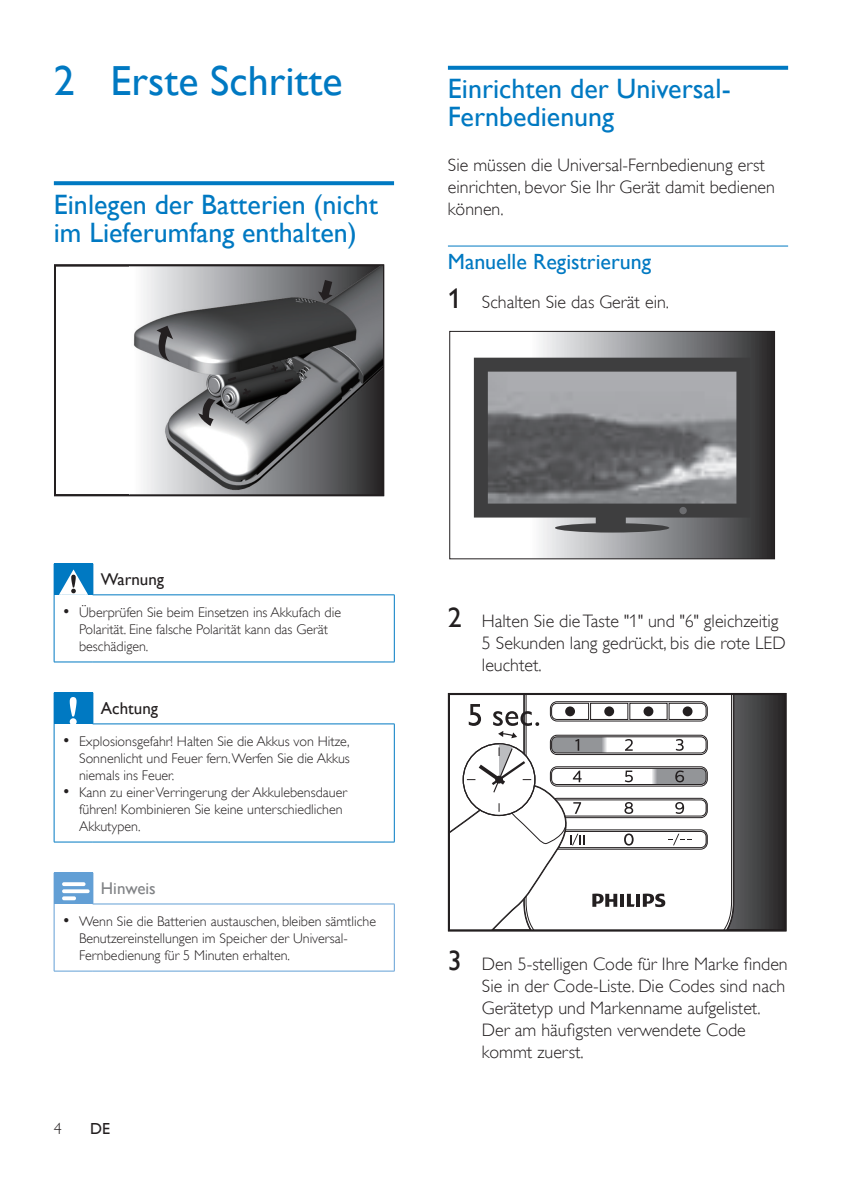
<style>
.page{position:relative;width:842px;height:1191px;background:#fff}
.page>*{position:absolute;margin:0;border:0;box-sizing:border-box;transform-origin:0 0}
.heading1{font:42px "Gill Sans Alt One WGL";color:#0079c2}
.heading2{font:28px/28px "Gill Sans Alt One WGL";color:#0079c2}
.heading3{font:22px "Gill Sans Alt One WGL";color:#0079c2}
.Body_Text{font:18px/22px "Gill Sans Alt One WGL Light";color:#231f20}
.warnings-caption-par{font:17px "Gill Sans Alt One WGL";color:#231f20}
.cautions-caption-par{font:17px "Gill Sans Alt One WGL";color:#231f20}
.notes-caption-paragr{font:17px "Gill Sans Alt One WGL";color:#808285}
.language_indication{font:16px "Gill Sans Alt One WGL";color:#231f20}
.t1{font:16px "Gill Sans Alt One WGL Light";color:#231f20}
.t2{font:14px/17px "Gill Sans Alt One WGL Light";color:#231f20}
.s1{font-family:"Gill Sans Alt One WGL";font-size:28px}
.s2{font-size:17px}
</style>
<div class="page">
<svg style="left:54px;top:181px;width:340px;height:4px"></svg>
<div style="left:54px;top:564px;width:39px;height:31px;background:#0079c2"></div>
<hr style="left:54px;top:595px;width:1px;height:66px;background:#0079c2">
<hr style="left:394px;top:595px;width:1px;height:66px;background:#0079c2">
<hr style="left:54px;top:661px;width:39px;height:1px;background:#0079c2">
<hr style="left:93px;top:661px;width:302px;height:1px;background:#0079c2">
<hr style="left:54px;top:563px;width:39px;height:1px;background:#0079c2">
<hr style="left:93px;top:564px;width:1px;height:30px;background:#0079c2">
<hr style="left:93px;top:594px;width:302px;height:1px;background:#0079c2">
<svg style="left:59px;top:569px;width:29px;height:26px"></svg>
<div style="left:54px;top:692px;width:39px;height:32px;background:#0079c2"></div>
<hr style="left:54px;top:724px;width:1px;height:117px;background:#0079c2">
<hr style="left:394px;top:724px;width:1px;height:117px;background:#0079c2">
<hr style="left:54px;top:841px;width:39px;height:1px;background:#0079c2">
<hr style="left:93px;top:841px;width:302px;height:1px;background:#0079c2">
<hr style="left:93px;top:693px;width:1px;height:30px;background:#0079c2">
<hr style="left:93px;top:723px;width:302px;height:1px;background:#0079c2">
<svg style="left:70px;top:697px;width:7px;height:27px"></svg>
<div style="left:54px;top:872px;width:39px;height:32px;background:#629fd5"></div>
<hr style="left:54px;top:904px;width:1px;height:66px;background:#629fd5">
<hr style="left:394px;top:904px;width:1px;height:66px;background:#629fd5">
<hr style="left:54px;top:970px;width:39px;height:1px;background:#629fd5">
<hr style="left:93px;top:970px;width:302px;height:1px;background:#629fd5">
<hr style="left:93px;top:873px;width:1px;height:30px;background:#629fd5">
<hr style="left:93px;top:903px;width:302px;height:1px;background:#629fd5">
<svg style="left:62px;top:882px;width:28px;height:18px"></svg>
<svg style="left:54px;top:264px;width:330px;height:232px"></svg>
<img style="left:129px;top:265px;width:254px;height:230px">
<svg style="left:271px;top:365px;width:7px;height:7px"></svg>
<svg style="left:228px;top:377px;width:8px;height:4px"></svg>
<svg style="left:243px;top:388px;width:8px;height:9px"></svg>
<svg style="left:285px;top:378px;width:8px;height:4px"></svg>
<svg style="left:157px;top:326px;width:16px;height:36px"></svg>
<svg style="left:198px;top:398px;width:18px;height:28px"></svg>
<svg style="left:318px;top:280px;width:15px;height:20px"></svg>
<svg style="left:448px;top:66px;width:340px;height:4px"></svg>
<hr style="left:448px;top:245px;width:340px;height:1px;background:#0079c2">
<svg style="left:473px;top:333px;width:300px;height:224px"></svg>
<div style="left:449px;top:331px;width:326px;height:228px;border:1px solid #231f20"></div>
<svg style="left:474px;top:358px;width:276px;height:174px;background:#747578"></svg>
<div style="left:679px;top:507px;width:8px;height:7px;background:#6c6d70;border-radius:50%"></div>
<svg style="left:734px;top:696px;width:49px;height:232px;background:#414142"></svg>
<svg style="left:525px;top:696px;width:207px;height:232px"></svg>
<svg style="left:451px;top:702px;width:256px;height:226px"></svg>
<div style="left:448px;top:693px;width:338px;height:238px;border:2px solid #231f20"></div>
<p class="heading1" style="left:54px;top:52px;width:290px">2 Erste Schritte</p>
<p class="heading2" style="left:54px;top:190px;width:326px">Einlegen der Batterien (nicht im Lieferumfang enthalten)</p>
<p class="heading2" style="left:448px;top:74px;width:284px">Einrichten der Universal-<br>Fernbedienung</p>
<p class="Body_Text" style="left:448px;top:154px;width:329px">Sie müssen die Universal-Fernbedienung erst einrichten, bevor Sie Ihr Gerät damit bedienen können.</p>
<p class="heading3" style="left:448px;top:247px;width:205px">Manuelle Registrierung</p>
<p class="Body_Text" style="left:448px;top:291px;width:223px"><span class="s1">1</span> Schalten Sie das Gerät ein.</p>
<p class="warnings-caption-par" style="left:101px;top:568px;width:65px">Warnung</p>
<p class="t2" style="left:79px;top:603px;width:263px;text-indent:-17px"><span class="s2">•</span> Überprüfen Sie beim Einsetzen ins Akkufach die<br>Polarität. Eine falsche Polarität kann das Gerät beschädigen.</p>
<p class="cautions-caption-par" style="left:101px;top:697px;width:59px">Achtung</p>
<p class="t2" style="left:79px;top:732px;width:272px;text-align:justify;text-indent:-17px"><span class="s2">•</span> Explosionsgefahr! Halten Sie die Akkus von Hitze, Sonnenlicht und Feuer fern. Werfen Sie die Akkus niemals ins Feuer.</p>
<p class="t2" style="left:79px;top:783px;width:269px;text-indent:-17px"><span class="s2">•</span> Kann zu einer Verringerung der Akkulebensdauer führen! Kombinieren Sie keine unterschiedlichen<br>Akkutypen.</p>
<p class="notes-caption-paragr" style="left:101px;top:877px;width:56px">Hinweis</p>
<p class="t2" style="left:79px;top:912px;width:299px;text-indent:-17px"><span class="s2">•</span> Wenn Sie die Batterien austauschen, bleiben sämtliche<br>Benutzereinstellungen im Speicher der Universal-<br>Fernbedienung für 5 Minuten erhalten.</p>
<p class="t1" style="left:54px;top:1118px;width:9px">4</p>
<p class="language_indication" style="left:90px;top:1118px;width:21px">DE</p>
<p class="Body_Text" style="left:482px;top:610px;width:305px;text-indent:-34px"><span class="s1">2</span> Halten Sie die Taste "1" und "6" gleichzeitig<br>5 Sekunden lang gedrückt, bis die rote LED leuchtet.</p>
<p class="Body_Text" style="left:482px;top:953px;width:307px;text-indent:-34px"><span class="s1">3</span> Den 5-stelligen Code für Ihre Marke finden Sie in der Code-Liste. Die Codes sind nach Gerätetyp und Markenname aufgelistet.<br>Der am häufigsten verwendete Code kommt zuerst.</p>
</div>
